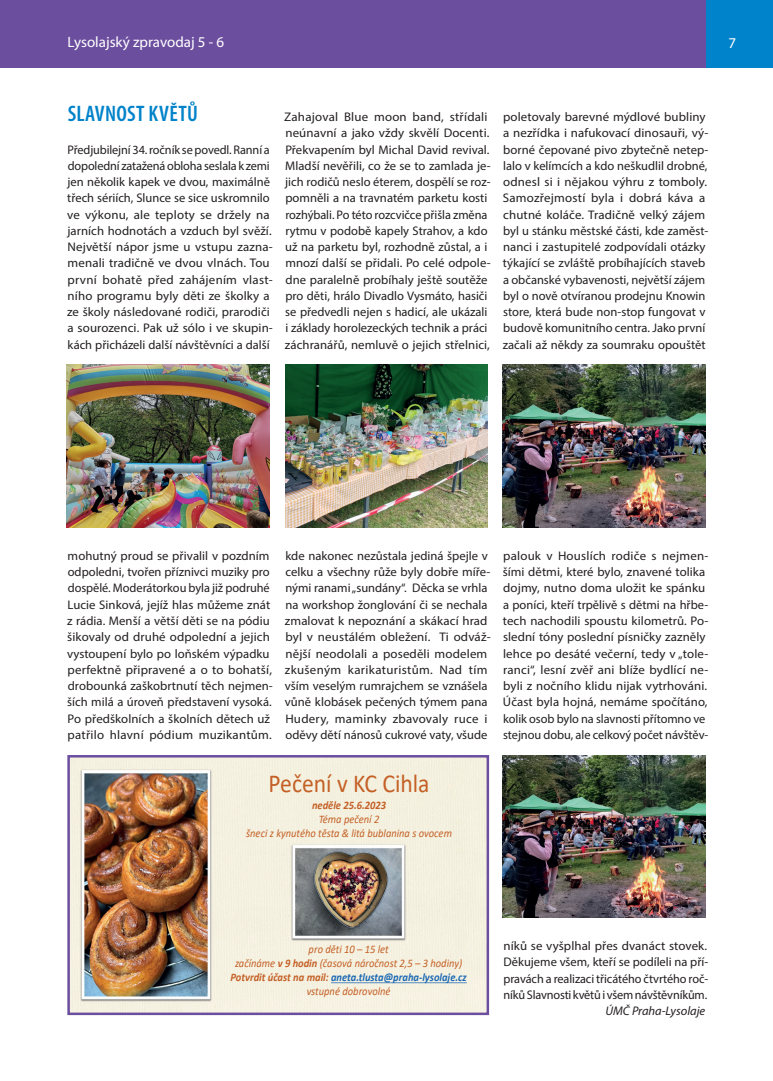
<style>
.page{position:relative;width:773px;height:1081px;background:#fff}
.page>*{position:absolute;margin:0;border:0;box-sizing:border-box;transform-origin:0 0}
.t1{font:25.88px "Calibri";color:#c46026;scale:.91 1}
.t2{font:600 condensed 22.5px "Myriad Pro";letter-spacing:.015em;color:#0083ca}
.t3{font:15px "Myriad Pro";color:#fff}
.t4{font:12.5px/16.2px "Myriad Pro";letter-spacing:.005em;color:#231f20}
.t5{font:italic 12.5px "Myriad Pro";color:#231f20}
.t6{font:italic 11.5px/13.9px "Calibri";color:#c46026;text-align:center;scale:.91 1}
.t7{font:italic 700 11.5px "Calibri";color:#c46026;scale:.91 1}
.s1{font-weight:700}
.s2{font-weight:700;color:#1b69b4}
</style>
<div class="page">
<div style="left:705px;top:0;width:67px;height:67px;background:#0083ca"></div>
<div style="left:0;top:0;width:14px;height:67px;background:#6c4e9f"></div>
<div style="left:14px;top:0;width:691px;height:67px;background:#6c4e9f"></div>
<div style="left:70px;top:758px;width:416px;height:40px;background:#f4f1df"></div>
<div style="left:70px;top:798px;width:36px;height:214px;background:#f5f1e0"></div>
<div style="left:183px;top:798px;width:114px;height:214px;background:#f5f1e0"></div>
<div style="left:297px;top:798px;width:189px;height:86px;background:#f4f0df"></div>
<div style="left:373px;top:884px;width:113px;height:128px;background:#f5f1e1"></div>
<div style="left:297px;top:941px;width:76px;height:71px;background:#f5f1e1"></div>
<img style="left:106px;top:1002px;width:77px;height:10px">
<img style="left:290px;top:843px;width:116px;height:98px">
<img style="left:79px;top:768px;width:133px;height:234px">
<svg style="left:331px;top:982px;width:135px;height:1px"></svg>
<div style="left:67px;top:755px;width:422px;height:260px;border:2px solid #6c4e9f"></div>
<img style="left:67px;top:365px;width:202px;height:162px">
<img style="left:285px;top:365px;width:203px;height:162px">
<img style="left:503px;top:365px;width:202px;height:162px">
<img style="left:503px;top:755px;width:202px;height:162px">
<p class="t3" style="left:67px;top:33px;width:158px">Lysolajský zpravodaj 5 - 6</p>
<p class="t3" style="left:728px;top:34px;width:9px">7</p>
<h2 class="t2" style="left:68px;top:100px;width:132px">SLAVNOST KVĚTŮ</h2>
<p class="t4" style="left:67px;top:141px;width:207px">Předjubilejní 34. ročník se povedl. Ranní a dopolední zatažená obloha seslala k zemi jen několik kapek ve dvou, maximálně třech sériích, Slunce se sice uskromnilo ve výkonu, ale teploty se držely na jarních hodnotách a vzduch byl svěží.<br>Největší nápor jsme u vstupu zazna&shy;menali tradičně ve dvou vlnách. Tou první bohatě před zahájením vlast&shy;ního programu byly děti ze školky a ze školy následované rodiči, prarodiči a sourozenci. Pak už sólo i ve skupin&shy;kách přicházeli další návštěvníci a další</p>
<p class="t4" style="left:284px;top:109px;width:208px">Zahajoval Blue moon band, střídali neúnavní a jako vždy skvělí Docenti.<br>Překvapením byl Michal David revival.<br>Mladší nevěřili, co že se to zamlada je&shy;jich rodičů neslo éterem, dospělí se roz&shy;pomněli a na travnatém parketu kosti rozhýbali. Po této rozcvičce přišla změna rytmu v podobě kapely Strahov, a kdo už na parketu byl, rozhodně zůstal, a i mnozí další se přidali. Po celé odpole&shy;dne paralelně probíhaly ještě soutěže pro děti, hrálo Divadlo Vysmáto, hasiči se předvedli nejen s hadicí, ale ukázali i základy horolezeckých technik a práci záchranářů, nemluvě o jejich střelnici,</p>
<p class="t4" style="left:502px;top:109px;width:207px">poletovaly barevné mýdlové bubliny a nezřídka i nafukovací dinosauři, vý&shy;borné čepované pivo zbytečně netep&shy;lalo v kelímcích a kdo neškudlil drobné, odnesl si i nějakou výhru z tomboly.<br>Samozřejmostí byla i dobrá káva a chutné koláče. Tradičně velký zájem byl u stánku městské části, kde zaměst&shy;nanci i zastupitelé zodpovídali otázky týkající se zvláště probíhajících staveb a občanské vybavenosti, největší zájem byl o nově otvíranou prodejnu Knowin store, která bude non-stop fungovat v budově komunitního centra. Jako první začali až někdy za soumraku opouštět</p>
<p class="t4" style="left:67px;top:547px;width:207px">mohutný proud se přivalil v pozdním odpoledni, tvořen příznivci muziky pro dospělé. Moderátorkou byla již podruhé Lucie Sinková, jejíž hlas můžeme znát z rádia. Menší a větší děti se na pódiu šikovaly od druhé odpolední a jejich vystoupení bylo po loňském výpadku perfektně připravené a o to bohatší, drobounká zaškobrtnutí těch nejmen&shy;ších milá a úroveň představení vysoká.<br>Po předškolních a školních dětech už patřilo hlavní pódium muzikantům.</p>
<p class="t4" style="left:285px;top:547px;width:207px">kde nakonec nezůstala jediná špejle v celku a všechny růže byly dobře míře&shy;nými ranami „sundány“. Děcka se vrhla na workshop žonglování či se nechala zmalovat k nepoznání a skákací hrad byl v neustálém obležení. Ti odváž&shy;nější neodolali a poseděli modelem zkušeným karikaturistům. Nad tím vším veselým rumrajchem se vznášela vůně klobásek pečených týmem pana Hudery, maminky zbavovaly ruce i oděvy dětí nánosů cukrové vaty, všude</p>
<p class="t4" style="left:502px;top:547px;width:207px">palouk v Houslích rodiče s nejmen&shy;šími dětmi, které bylo, znavené tolika dojmy, nutno doma uložit ke spánku a poníci, kteří trpělivě s dětmi na hřbe&shy;tech nachodili spoustu kilometrů. Po&shy;slední tóny poslední písničky zazněly lehce po desáté večerní, tedy v „tole&shy;ranci“, lesní zvěř ani blíže bydlící ne&shy;byli z nočního klidu nijak vytrhováni.<br>Účast byla hojná, nemáme spočítáno, kolik osob bylo na slavnosti přítomno ve stejnou dobu, ale celkový počet návštěv-</p>
<h1 class="t1" style="left:268px;top:765px;width:178px">Pečení v KC Cihla</h1>
<p class="t7" style="left:312px;top:797px;width:83px">neděle 25.6.2023</p>
<p class="t6" style="left:246px;top:812px;width:228px">Téma pečení 2<br>šneci z kynutého těsta &amp; litá bublanina s ovocem</p>
<p class="t6" style="left:230px;top:942px;width:261px">pro děti 10 – 15 let<br>začínáme <span class="s1">v 9 hodin</span> (časová náročnost 2,5 – 3 hodiny)<br><span class="s1">Potvrdit účast na mail:</span> <span class="s2">aneta.tlusta@praha-lysolaje.cz </span>vstupné dobrovolné</p>
<p class="t4" style="left:503px;top:937px;width:206px;text-align:justify">níků se vyšplhal přes dvanáct stovek.<br>Děkujeme všem, kteří se podíleli na pří&shy;pravách a realizaci třicátého čtvrtého roč&shy;níků Slavnosti květů i všem návštěvníkům.</p>
<p class="t5" style="left:605px;top:1003px;width:101px">ÚMČ Praha-Lysolaje</p>
</div>
